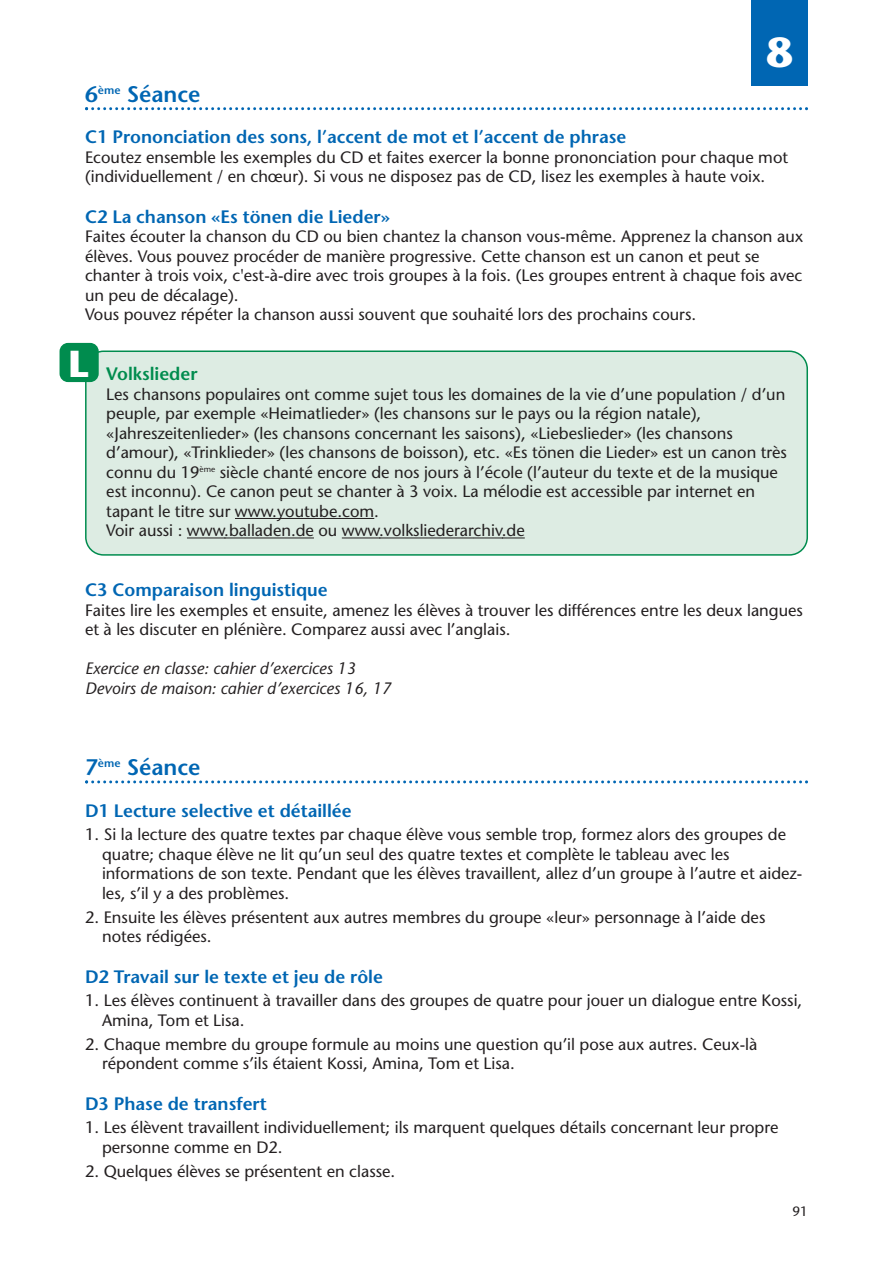
<style>
.page{position:relative;width:893px;height:1263px;background:#fff}
.page>*{position:absolute;margin:0;border:0;box-sizing:border-box;transform-origin:0 0}
.t1{font:700 42px "Stone Sans";color:#fff}
.t2{font:700 37.5px "Stone Sans";color:#fff}
.t3{font:600 22.5px "Stone Sans";color:#0066b3}
.t4{font:600 18px "Stone Sans";color:#0066b3}
.t5{font:600 18px "Stone Sans";color:#008c4e}
.t6{font:16.5px/19.5px "Stone Sans";color:#231f20}
.t7{font:italic 16.5px/19.5px "Stone Sans";color:#231f20}
.t8{font:13.5px "Stone Sans";color:#231f20}
</style>
<div class="page">
<div style="left:85px;top:351px;width:723px;height:205px;background:#ddece3"></div>
<div style="left:60px;top:343px;width:39px;height:39px;background:#008c4e;border-radius:9px"></div>
<div style="left:751px;top:0;width:57px;height:85px;background:#0066b3"></div>
<svg style="left:85px;top:107px;width:723px;height:3px"></svg>
<hr style="left:235px;top:518px;width:38px;height:1px;background:#231f20">
<hr style="left:272px;top:518px;width:102px;height:1px;background:#231f20">
<hr style="left:187px;top:538px;width:38px;height:1px;background:#231f20">
<hr style="left:224px;top:538px;width:90px;height:1px;background:#231f20">
<hr style="left:342px;top:538px;width:38px;height:1px;background:#231f20">
<hr style="left:379px;top:538px;width:95px;height:1px;background:#231f20">
<hr style="left:473px;top:538px;width:30px;height:1px;background:#231f20">
<svg style="left:502px;top:538px;width:23px;height:1px"></svg>
<svg style="left:85px;top:780px;width:723px;height:3px"></svg>
<h1 class="t1" style="left:766px;top:36px;width:28px">8</h1>
<h3 class="t3" style="left:85px;top:85px;width:117px">6<sup>ème</sup> Séance</h3>
<p class="t4" style="left:85px;top:130px;width:543px">C1 Prononciation des sons, l’accent de mot et l’accent de phrase</p>
<p class="t6" style="left:85px;top:149px;width:704px">Ecoutez ensemble les exemples du CD et faites exercer la bonne prononciation pour chaque mot (individuellement / en chœur). Si vous ne disposez pas de CD, lisez les exemples à haute voix.</p>
<p class="t4" style="left:85px;top:210px;width:306px">C2 La chanson «Es tönen die Lieder»</p>
<p class="t6" style="left:85px;top:229px;width:720px">Faites écouter la chanson du CD ou bien chantez la chanson vous-même. Apprenez la chanson aux élèves. Vous pouvez procéder de manière progressive. Cette chanson est un canon et peut se chanter à trois voix, c'est-à-dire avec trois groupes à la fois. (Les groupes entrent à chaque fois avec un peu de décalage).<br>Vous pouvez répéter la chanson aussi souvent que souhaité lors des prochains cours.</p>
<h2 class="t2" style="left:69px;top:349px;width:22px">L</h2>
<p class="t5" style="left:106px;top:367px;width:93px">Volkslieder</p>
<p class="t6" style="left:106px;top:386px;width:682px">Les chansons populaires ont comme sujet tous les domaines de la vie d’une population / d’un peuple, par exemple «Heimatlieder» (les chansons sur le pays ou la région natale), «Jahreszeitenlieder» (les chansons concernant les saisons), «Liebeslieder» (les chansons d’amour), «Trinklieder» (les chansons de boisson), etc. «Es tönen die Lieder» est un canon très connu du 19<sup>ème</sup> siècle chanté encore de nos jours à l’école (l’auteur du texte et de la musique est inconnu). Ce canon peut se chanter à 3 voix. La mélodie est accessible par internet en tapant le titre sur www.youtube.com.<br>Voir aussi : www.balladen.de ou www.volksliederarchiv.de</p>
<p class="t4" style="left:85px;top:583px;width:244px">C3 Comparaison linguistique</p>
<p class="t6" style="left:85px;top:602px;width:719px">Faites lire les exemples et ensuite, amenez les élèves à trouver les différences entre les deux langues et à les discuter en plénière. Comparez aussi avec l’anglais.</p>
<p class="t7" style="left:85px;top:661px;width:308px">Exercice en classe: cahier d’exercices 13<br>Devoirs de maison: cahier d’exercices 16, 17</p>
<h3 class="t3" style="left:85px;top:758px;width:117px">7<sup>ème</sup> Séance</h3>
<p class="t4" style="left:85px;top:803px;width:268px">D1 Lecture selective et détaillée</p>
<p class="t6" style="left:102px;top:827px;width:702px;text-indent:-17px">1. Si la lecture des quatre textes par chaque élève vous semble trop, formez alors des groupes de quatre; chaque élève ne lit qu’un seul des quatre textes et complète le tableau avec les informations de son texte. Pendant que les élèves travaillent, allez d’un groupe à l’autre et aidez&shy;les, s’il y a des problèmes.</p>
<p class="t6" style="left:102px;top:909px;width:665px;text-indent:-17px">2. Ensuite les élèves présentent aux autres membres du groupe «leur» personnage à l’aide des notes rédigées.</p>
<p class="t4" style="left:85px;top:969px;width:299px">D2 Travail sur le texte et jeu de rôle</p>
<p class="t6" style="left:102px;top:993px;width:702px;text-indent:-17px">1. Les élèves continuent à travailler dans des groupes de quatre pour jouer un dialogue entre Kossi,<br>Amina, Tom et Lisa.</p>
<p class="t6" style="left:102px;top:1036px;width:657px;text-indent:-17px">2. Chaque membre du groupe formule au moins une question qu’il pose aux autres. Ceux-là répondent comme s’ils étaient Kossi, Amina, Tom et Lisa.</p>
<p class="t4" style="left:85px;top:1096px;width:183px">D3 Phase de transfert</p>
<p class="t6" style="left:102px;top:1120px;width:678px;text-indent:-17px">1. Les élèvent travaillent individuellement; ils marquent quelques détails concernant leur propre personne comme en D2.</p>
<p class="t6" style="left:85px;top:1163px;width:312px">2. Quelques élèves se présentent en classe.</p>
<p class="t8" style="left:792px;top:1206px;width:17px">91</p>
</div>
